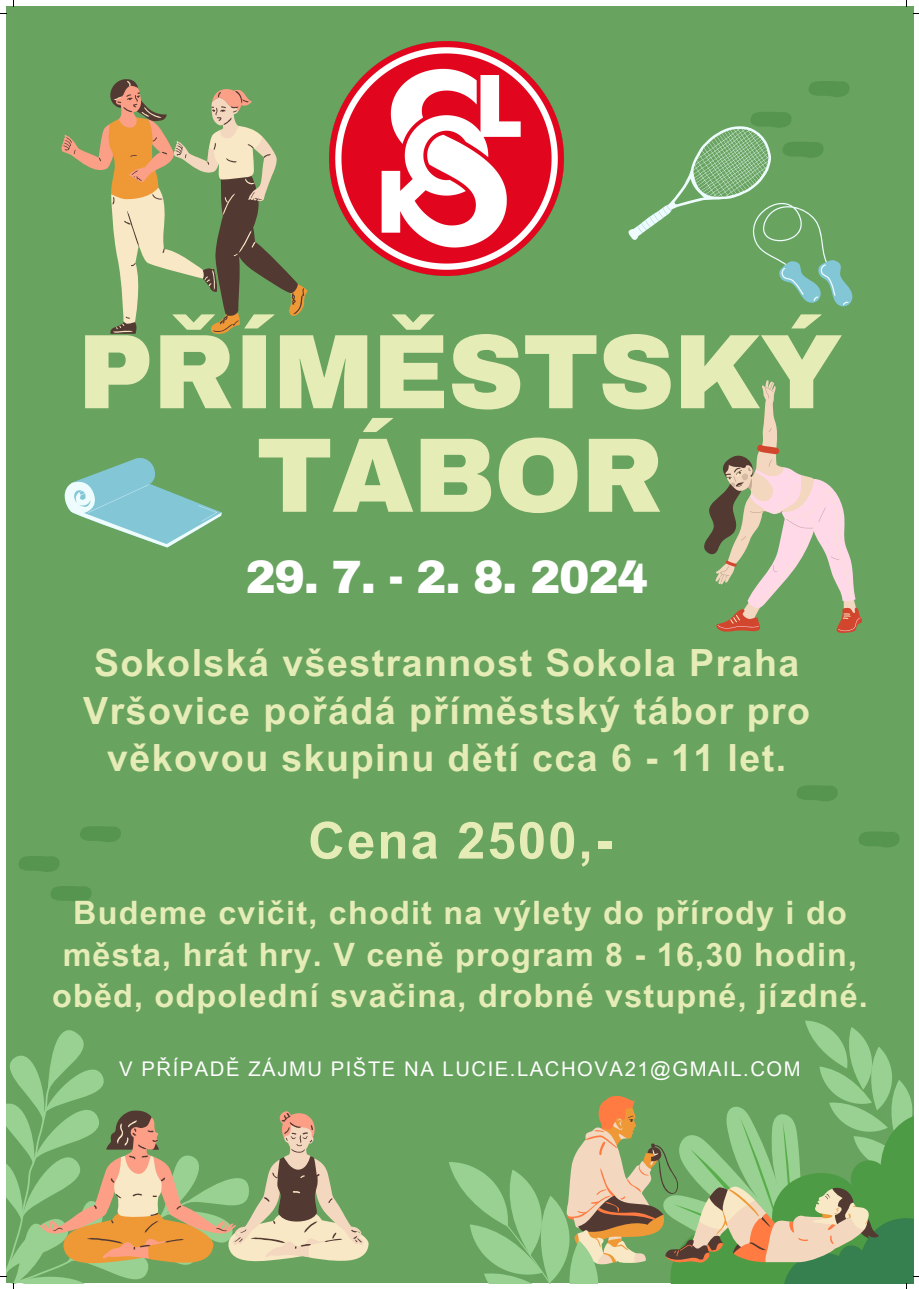
<style>
.page{position:relative;width:919px;height:1289px;background:#fff}
.page>*{position:absolute;margin:0;border:0;box-sizing:border-box;transform-origin:0 0}
.t1{font:900 105.98px/103.5px "Archivo";letter-spacing:-.015em;color:#e6ecb6;text-align:center}
.t2{font:700 51px "Arial Unicode MS";letter-spacing:.04em;color:#e6ecb6}
.t3{font:900 45.75px "Archivo";letter-spacing:-.03em;color:#fff}
.t4{font:700 37.5px/47.8px "Arial Unicode MS";letter-spacing:.04em;color:#e6ecb6;text-align:center}
.t5{font:700 32.25px/41.1px "Arial Unicode MS";letter-spacing:.04em;color:#e6ecb6;text-align:center}
.t6{font:20.25px "Arial Unicode MS";letter-spacing:.075em;color:#fff}
</style>
<div class="page">
<div style="left:6px;top:6px;width:907px;height:1276px;background:#68a35f"></div>
<svg style="left:62px;top:79px;width:221px;height:255px"></svg>
<svg style="left:704px;top:380px;width:157px;height:253px"></svg>
<svg style="left:64px;top:458px;width:158px;height:89px"></svg>
<svg style="left:19px;top:856px;width:41px;height:16px"></svg>
<svg style="left:809px;top:81px;width:40px;height:16px"></svg>
<svg style="left:51px;top:886px;width:41px;height:16px"></svg>
<svg style="left:797px;top:785px;width:40px;height:16px"></svg>
<svg style="left:80px;top:826px;width:41px;height:16px"></svg>
<svg style="left:859px;top:832px;width:40px;height:15px"></svg>
<svg style="left:628px;top:112px;width:224px;height:195px"></svg>
<img style="left:283px;top:41px;width:281px;height:275px">
<svg style="left:0;top:1030px;width:369px;height:258px"></svg>
<svg style="left:396px;top:1030px;width:522px;height:258px"></svg>
<p class="t1" style="left:77px;top:321px;width:766px">PŘÍMĚSTSKÝ<br>TÁBOR</p>
<p class="t3" style="left:245px;top:553px;width:404px">29. 7. - 2. 8. 2024</p>
<p class="t4" style="left:83px;top:636px;width:728px">Sokolská všestrannost Sokola Praha<br>Vršovice pořádá příměstský tábor pro věkovou skupinu dětí cca 6 - 11 let.</p>
<p class="t2" style="left:308px;top:804px;width:305px">Cena 2500,-</p>
<p class="t5" style="left:52px;top:891px;width:817px">Budeme cvičit, chodit na výlety do přírody i do města, hrát hry. V ceně program 8 - 16,30 hodin, oběd, odpolední svačina, drobné vstupné, jízdné.</p>
<p class="t6" style="left:119px;top:1054px;width:682px">V PŘÍPADĚ ZÁJMU PIŠTE NA LUCIE.LACHOVA21@GMAIL.COM</p>
</div>
